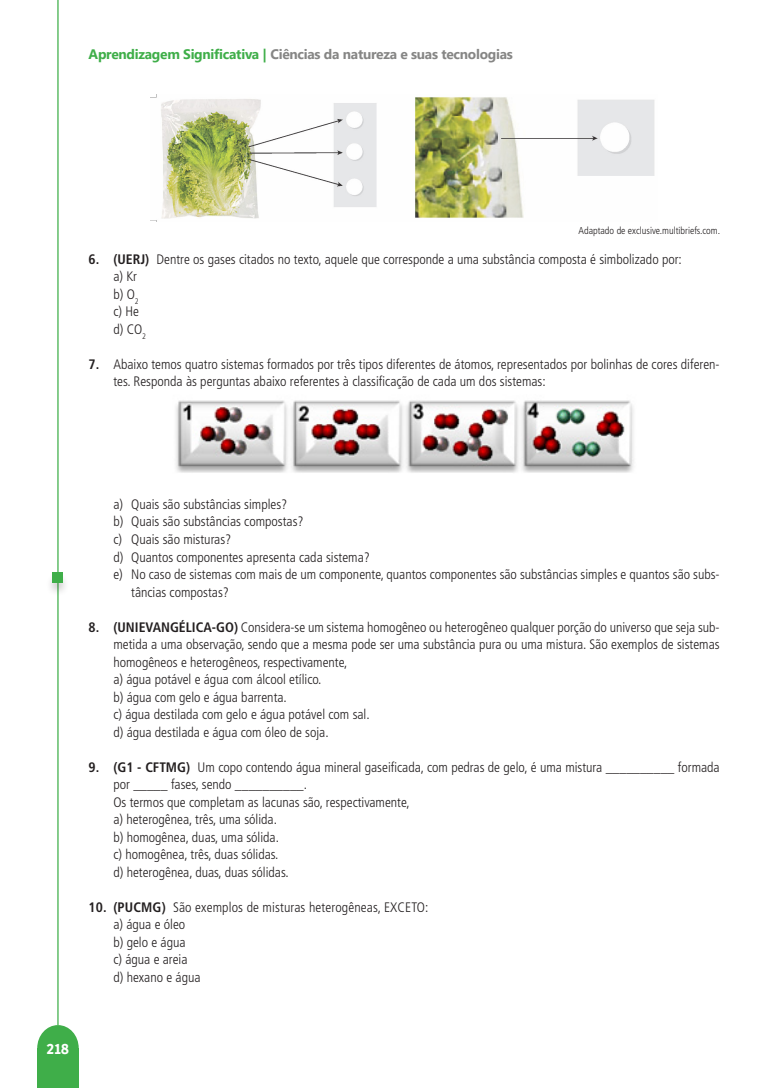
<style>
.page{position:relative;width:780px;height:1088px;background:#fff}
.page>*{position:absolute;margin:0;border:0;box-sizing:border-box;transform-origin:0 0}
.t1{font:15px "Secular One";color:#fff}
.t2{font:300 condensed 13.75px/17.5px "Frutiger LT Std";color:#231f20}
.t3{font:700 13.75px "Segoe UI";letter-spacing:-.02em;color:#868685}
.t4{font:300 condensed 10px "Frutiger LT Std";color:#231f20}
.s1{color:#3fae49}
.s2{font-weight:700}
</style>
<div class="page">
<div style="left:37px;top:1025px;width:42px;height:46px;background:#3fae49;border-radius:50%"></div>
<div style="left:37px;top:1049px;width:42px;height:39px;background:#3fae49"></div>
<hr style="left:57px;top:0;width:2px;height:1025px;background:#3fae49">
<div style="left:46px;top:573px;width:24px;height:24px;background:#231f20;opacity:.21"></div>
<div style="left:53px;top:573px;width:10px;height:10px;background:#3fae49"></div>
<img style="left:150px;top:95px;width:505px;height:126px">
<img style="left:175px;top:400px;width:459px;height:73px">
<p class="t3" style="left:89px;top:42px;width:425px"><span class="s1">Aprendizagem Significativa |</span> Ciências da natureza e suas tecnologias</p>
<p class="t4" style="left:578px;top:225px;width:143px">Adaptado de exclusive.multibriefs.com.</p>
<p class="t2" style="left:89px;top:251px;width:594px"><span class="s2">6. (UERJ)</span> Dentre os gases citados no texto, aquele que corresponde a uma substância composta é simbolizado por:</p>
<p class="t2" style="left:113px;top:268px;width:25px">a) Kr</p>
<p class="t2" style="left:113px;top:286px;width:27px">b) O<sub>2</sub></p>
<p class="t2" style="left:113px;top:303px;width:27px">c) He</p>
<p class="t2" style="left:113px;top:321px;width:34px">d) CO<sub>2</sub></p>
<p class="t2" style="left:113px;top:356px;width:607px;text-indent:-25px"><span class="s2">7.</span> Abaixo temos quatro sistemas formados por três tipos diferentes de átomos, representados por bolinhas de cores diferen&shy;tes. Responda às perguntas abaixo referentes à classificação de cada um dos sistemas:</p>
<p class="t2" style="left:113px;top:496px;width:175px">a) Quais são substâncias simples?</p>
<p class="t2" style="left:113px;top:513px;width:192px">b) Quais são substâncias compostas?</p>
<p class="t2" style="left:113px;top:531px;width:119px">c) Quais são misturas?</p>
<p class="t2" style="left:113px;top:548px;width:258px">d) Quantos componentes apresenta cada sistema?</p>
<p class="t2" style="left:131px;top:566px;width:590px;text-indent:-18px">e) No caso de sistemas com mais de um componente, quantos componentes são substâncias simples e quantos são subs&shy;tâncias compostas?</p>
<p class="t2" style="left:113px;top:618px;width:607px;text-align:justify;text-indent:-25px"><span class="s2">8. (UNIEVANGÉLICA-GO)</span> Considera-se um sistema homogêneo ou heterogêneo qualquer porção do universo que seja sub&shy;metida a uma observação, sendo que a mesma pode ser uma substância pura ou uma mistura. São exemplos de sistemas homogêneos e heterogêneos, respectivamente,</p>
<p class="t2" style="left:113px;top:671px;width:210px">a) água potável e água com álcool etílico.</p>
<p class="t2" style="left:113px;top:688px;width:175px">b) água com gelo e água barrenta.</p>
<p class="t2" style="left:113px;top:706px;width:258px">c) água destilada com gelo e água potável com sal.</p>
<p class="t2" style="left:113px;top:723px;width:217px">d) água destilada e água com óleo de soja.</p>
<p class="t2" style="left:113px;top:758px;width:607px;text-indent:-25px"><span class="s2">9. (G1 - CFTMG)</span> Um copo contendo água mineral gaseificada, com pedras de gelo, é uma mistura __________ formada por _____ fases, sendo __________.</p>
<p class="t2" style="left:113px;top:793px;width:298px">Os termos que completam as lacunas são, respectivamente,</p>
<p class="t2" style="left:113px;top:811px;width:165px">a) heterogênea, três, uma sólida.</p>
<p class="t2" style="left:113px;top:828px;width:167px">b) homogênea, duas, uma sólida.</p>
<p class="t2" style="left:113px;top:846px;width:166px">c) homogênea, três, duas sólidas.</p>
<p class="t2" style="left:113px;top:863px;width:177px">d) heterogênea, duas, duas sólidas.</p>
<p class="t2" style="left:89px;top:898px;width:341px"><span class="s2">10. (PUCMG)</span> São exemplos de misturas heterogêneas, EXCETO:</p>
<p class="t2" style="left:113px;top:916px;width:73px">a) água e óleo</p>
<p class="t2" style="left:113px;top:933px;width:74px">b) gelo e água</p>
<p class="t2" style="left:113px;top:951px;width:76px">c) água e areia</p>
<p class="t2" style="left:113px;top:968px;width:89px">d) hexano e água</p>
<p class="t1" style="left:47px;top:1038px;width:24px">218</p>
</div>
